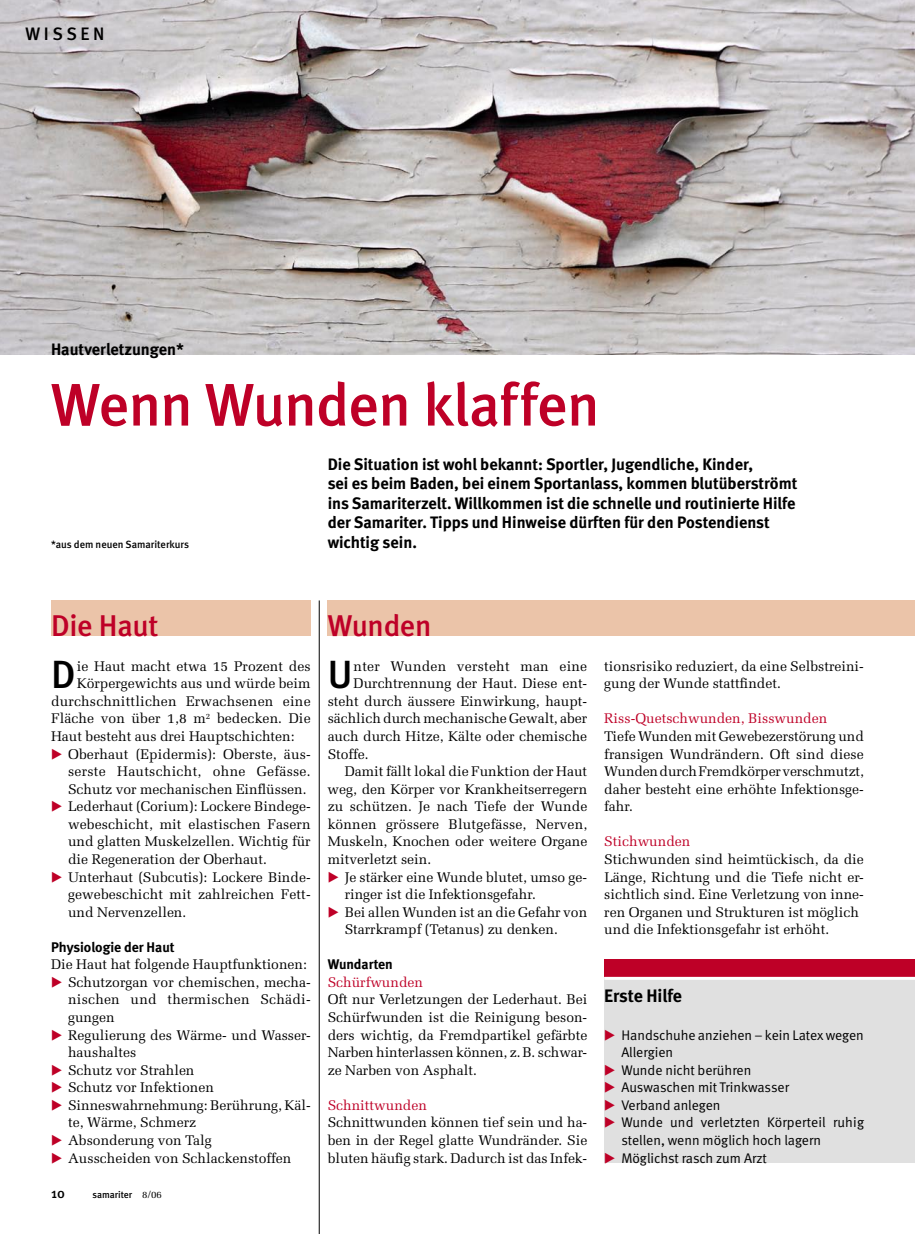
<style>
.page{position:relative;width:915px;height:1234px;background:#fff}
.page>*{position:absolute;margin:0;border:0;box-sizing:border-box;transform-origin:0 0}
.t1{font:500 60px "Meta";letter-spacing:-.015em;color:#be0027}
.t2{font:39.3px "Meta Medium LF";color:#000}
.t3{font:500 30px "Meta";letter-spacing:-.005em;color:#be0027}
.t4{font:700 18px "Meta";letter-spacing:-.005em;color:#000}
.t5{font:500 18px "Meta";letter-spacing:.2em;color:#000}
.t6{font:700 16.5px/19.5px "Meta";color:#000}
.t7{font:13.95px/17.5px "Melior";color:#000;text-align:justify}
.t8{font:13.95px "Meta Normal";color:#000}
.t9{font:13.95px "Melior";color:#be0027}
.t10{font:13.95px "Melior";letter-spacing:.02em;color:#000}
.t11{font:700 13.95px "Meta";color:#000}
.t12{font:500 13.95px "Meta";color:#000}
.t13{font:500 10.5px "Meta";color:#000}
.t14{font:500 9.75px "Meta";color:#000}
.s1{font-family:"European Pi Three";color:#be0027}
.s2{font-family:"Melior";font-weight:400}
</style>
<div class="page">
<img style="left:0;top:0;width:914px;height:354px">
<div style="left:51px;top:600px;width:259px;height:35px;background:#ebc4a9"></div>
<div style="left:327px;top:600px;width:587px;height:35px;background:#ebc4a9"></div>
<div style="left:604px;top:967px;width:310px;height:195px;background:#e0e0e0"></div>
<div style="left:604px;top:959px;width:310px;height:17px;background:#be0027"></div>
<hr style="left:604px;top:976px;width:310px;height:3px;background:#fff">
<hr style="left:319px;top:600px;width:1px;height:633px;background:#000">
<p class="t5" style="left:26px;top:23px;width:80px">wissen</p>
<p class="t6" style="left:51px;top:339px;width:134px">Hautverletzungen*</p>
<h1 class="t1" style="left:51px;top:370px;width:550px">Wenn Wunden klaffen</h1>
<p class="t13" style="left:51px;top:538px;width:139px">*aus dem neuen Samariterkurs</p>
<p class="t6" style="left:327px;top:454px;width:471px">Die Situation ist wohl bekannt: Sportler, Jugendliche, Kinder,<br>sei es beim Baden, bei einem Sport-anlass, kommen blutüberströmt ins Samariterzelt. Willkommen ist die schnelle und routinierte Hilfe der Samariter. Tipps und Hinweise dürften für den Postendienst wichtig sein.</p>
<h3 class="t3" style="left:51px;top:607px;width:109px">Die Haut</h3>
<h3 class="t3" style="left:327px;top:607px;width:105px">Wunden</h3>
<h2 class="t2" style="left:51px;top:651px;width:26px">D</h2>
<p class="t7" style="left:77px;top:657px;width:235px">ie Haut macht etwa 15 Prozent des</p>
<p class="t7" style="left:77px;top:674px;width:235px">Körpergewichts aus und würde beim</p>
<p class="t7" style="left:51px;top:692px;width:261px">durchschnittlichen Erwachsenen eine</p>
<p class="t7" style="left:51px;top:709px;width:261px">Fläche von über 1,8 m<sup>2</sup> bedecken. Die</p>
<p class="t7" style="left:51px;top:727px;width:245px">Haut besteht aus drei Hauptschichten:</p>
<p class="t7" style="left:51px;top:745px;width:261px"><span class="s1">E</span> Oberhaut (Epidermis): Oberste, äus-</p>
<p class="t10" style="left:68px;top:763px;width:244px">serste Hautschicht, ohne Gefässe.</p>
<p class="t7" style="left:68px;top:780px;width:240px">Schutz vor mechanischen Einflüssen.</p>
<p class="t7" style="left:51px;top:797px;width:261px"><span class="s1">E</span> Lederhaut (Corium): Lockere Bindege-</p>
<p class="t7" style="left:68px;top:815px;width:244px">webeschicht, mit elastischen Fasern</p>
<p class="t7" style="left:68px;top:832px;width:244px">und glatten Muskelzellen. Wichtig für</p>
<p class="t7" style="left:68px;top:850px;width:200px">die Regeneration der Oberhaut.</p>
<p class="t7" style="left:51px;top:867px;width:261px"><span class="s1">E</span> Unterhaut (Subcutis): Lockere Binde-</p>
<p class="t7" style="left:68px;top:885px;width:244px">gewebeschicht mit zahlreichen Fett-</p>
<p class="t7" style="left:68px;top:902px;width:120px">und Nervenzellen.</p>
<p class="t11" style="left:51px;top:938px;width:125px">Physiologie der Haut</p>
<p class="t7" style="left:51px;top:955px;width:257px">Die Haut hat folgende Hauptfunktionen:</p>
<p class="t7" style="left:51px;top:973px;width:261px"><span class="s1">E</span> Schutzorgan vor chemischen, mecha-</p>
<p class="t7" style="left:68px;top:990px;width:244px">nischen und thermischen Schädi-</p>
<p class="t7" style="left:68px;top:1008px;width:48px">gungen</p>
<p class="t7" style="left:51px;top:1025px;width:261px"><span class="s1">E</span> Regulierung des Wärme- und Wasser-</p>
<p class="t7" style="left:68px;top:1043px;width:70px">haushaltes</p>
<p class="t7" style="left:51px;top:1060px;width:145px"><span class="s1">E</span> Schutz vor Strahlen</p>
<p class="t7" style="left:51px;top:1078px;width:164px"><span class="s1">E</span> Schutz vor Infektionen</p>
<p class="t7" style="left:51px;top:1096px;width:261px"><span class="s1">E</span> Sinneswahrnehmung: Berührung, Käl-</p>
<p class="t7" style="left:68px;top:1113px;width:129px">te, Wärme, Schmerz</p>
<p class="t7" style="left:51px;top:1131px;width:162px"><span class="s1">E</span> Absonderung von Talg</p>
<p class="t7" style="left:51px;top:1148px;width:242px"><span class="s1">E</span> Ausscheiden von Schlackenstoffen</p>
<h2 class="t2" style="left:327px;top:651px;width:26px">U</h2>
<p class="t7" style="left:353px;top:657px;width:235px">nter Wunden versteht man eine</p>
<p class="t7" style="left:353px;top:674px;width:235px">Durchtrennung der Haut. Diese ent-</p>
<p class="t7" style="left:327px;top:692px;width:261px">steht durch äussere Einwirkung, haupt-</p>
<p class="t7" style="left:327px;top:709px;width:261px">sächlich durch mechanische Gewalt, aber</p>
<p class="t7" style="left:327px;top:727px;width:261px">auch durch Hitze, Kälte oder chemische</p>
<p class="t7" style="left:327px;top:745px;width:43px">Stoffe.</p>
<p class="t7" style="left:344px;top:762px;width:244px">Damit fällt lokal die Funktion der Haut</p>
<p class="t7" style="left:327px;top:780px;width:261px">weg, den Körper vor Krankheits- erregern</p>
<p class="t7" style="left:327px;top:797px;width:261px">zu schützen. Je nach Tiefe der Wunde</p>
<p class="t7" style="left:327px;top:815px;width:261px">können grössere Blutgefässe, Nerven,</p>
<p class="t7" style="left:327px;top:832px;width:261px">Muskeln, Knochen oder weitere Organe</p>
<p class="t7" style="left:327px;top:850px;width:105px">mitverletzt sein.</p>
<p class="t7" style="left:327px;top:867px;width:261px"><span class="s1">E</span> Je stärker eine Wunde blutet, umso ge-</p>
<p class="t7" style="left:344px;top:885px;width:193px">ringer ist die Infektionsgefahr.</p>
<p class="t7" style="left:327px;top:902px;width:261px"><span class="s1">E</span> Bei allen Wunden ist an die Gefahr von</p>
<p class="t7" style="left:344px;top:920px;width:214px">Starrkrampf (Tetanus) zu denken.</p>
<p class="t11" style="left:327px;top:955px;width:67px">Wundarten</p>
<p class="t9" style="left:327px;top:973px;width:97px">Schürfwunden</p>
<p class="t7" style="left:327px;top:990px;width:261px">Oft nur Verletzungen der Lederhaut. Bei Schürfwunden ist die Reinigung beson&shy;ders wichtig, da Fremdpartikel gefärbte Narben hinterlassen können, z.B. schwar&shy;ze Narben von Asphalt.</p>
<p class="t9" style="left:327px;top:1096px;width:101px">Schnittwunden</p>
<p class="t7" style="left:327px;top:1113px;width:261px">Schnittwunden können tief sein und ha&shy;ben in der Regel glatte Wundränder. Sie bluten häufig stark. Dadurch ist das Infek-</p>
<p class="t7" style="left:604px;top:657px;width:261px">tionsrisiko reduziert, da eine Selbstreini&shy;gung der Wunde stattfindet.</p>
<p class="t9" style="left:604px;top:710px;width:224px">Riss-Quetschwunden, Bisswunden</p>
<p class="t7" style="left:604px;top:727px;width:261px">Tiefe Wunden mit Gewebezerstörung und fransigen Wundrändern. Oft sind diese WundendurchFremdkörperverschmutzt, daher besteht eine erhöhte Infektionsge&shy;fahr.</p>
<p class="t9" style="left:604px;top:833px;width:88px">Stichwunden</p>
<p class="t7" style="left:604px;top:850px;width:261px;text-align:left">Stichwunden sind heimtückisch, da die Länge, Richtung und die Tiefe nicht er&shy;sichtlich sind. Eine Verletzung von inne&shy;ren Organen und Strukturen ist möglich und die Infektionsgefahr ist erhöht.</p>
<p class="t4" style="left:604px;top:984px;width:79px">Erste Hilfe</p>
<p class="t8" style="left:604px;top:1026px;width:261px"><span class="s1">E</span> Handschuhe anziehen – kein Latex wegen</p>
<p class="t8" style="left:621px;top:1043px;width:53px">Allergien</p>
<p class="t8" style="left:604px;top:1061px;width:148px"><span class="s1">E</span> Wunde nicht berühren</p>
<p class="t8" style="left:604px;top:1079px;width:186px"><span class="s1">E</span> Auswaschen mit Trinkwasser</p>
<p class="t8" style="left:604px;top:1096px;width:118px"><span class="s1">E</span> Verband anlegen</p>
<p class="t8" style="left:604px;top:1114px;width:261px"><span class="s1">E</span> Wunde und verletzten Körperteil ruhig</p>
<p class="t8" style="left:621px;top:1131px;width:201px">stellen, wenn möglich hoch lagern</p>
<p class="t8" style="left:604px;top:1149px;width:164px"><span class="s1">E</span> Möglichst rasch zum Arzt</p>
<p class="t12" style="left:51px;top:1184px;width:15px">10</p>
<p class="t14" style="left:92px;top:1188px;width:71px">samariter <span class="s2">8/06</span></p>
</div>
